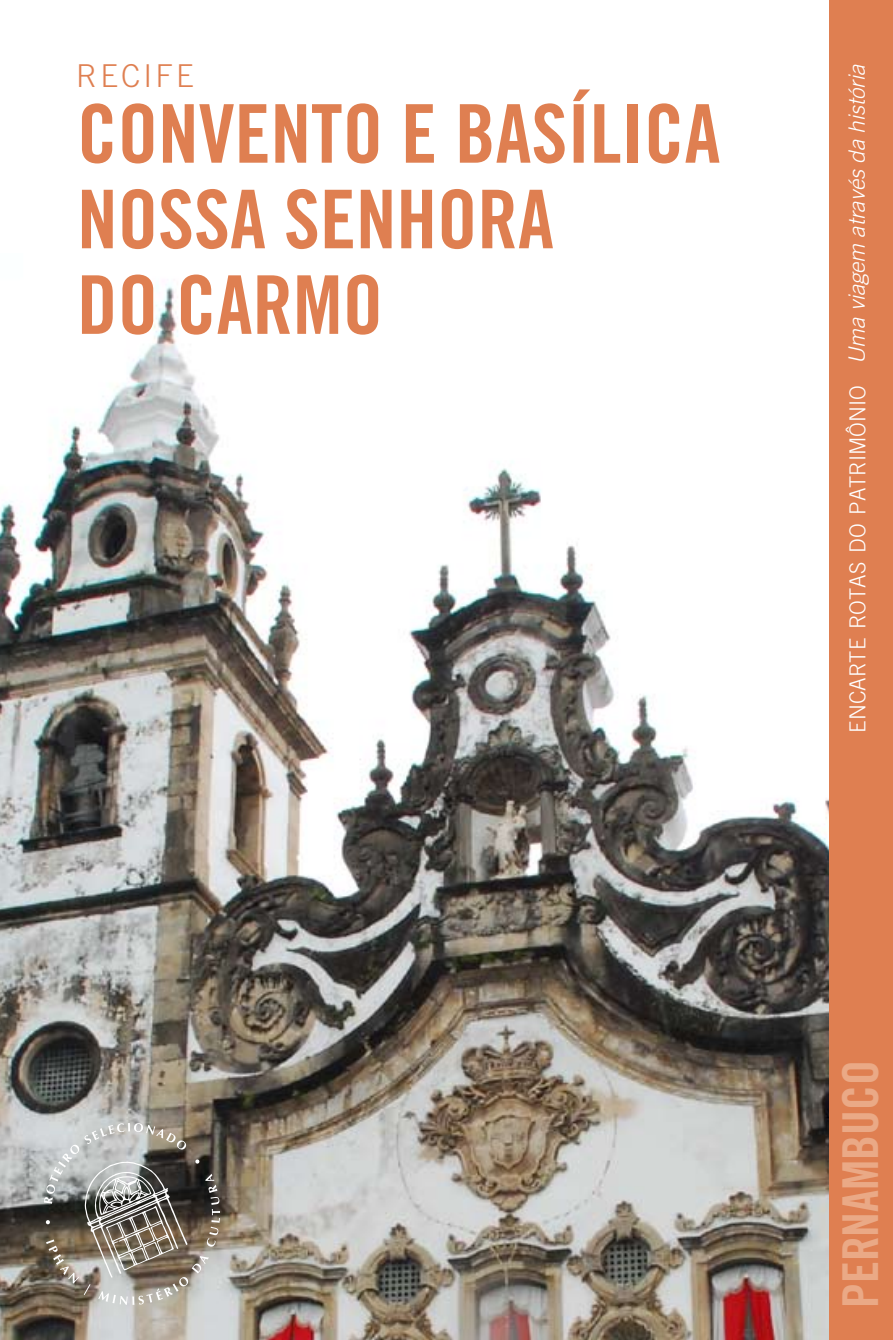
<style>
.page{position:relative;width:893px;height:1340px;background:#fff}
.page>*{position:absolute;margin:0;border:0;box-sizing:border-box;transform-origin:0 0}
.t1{font:81px/85.5px "Trade Gothic LT Std Bd Cn 20";color:#df7f51}
.t2{font:49.5px "Trade Gothic LT Std Bd Cn 20";color:#eaa986}
.t3{font:300 31.5px "Trade Gothic LT Std";letter-spacing:.1em;color:#df7f51}
.t4{font:italic 300 22.5px "Trade Gothic LT Std";color:#fff}
.s1{font-style:normal;font-size:22.05px}
</style>
<div class="page">
<img style="left:0;top:285px;width:829px;height:1054px">
<div style="left:829px;top:0;width:64px;height:1339px;background:#df7f51"></div>
<svg style="left:44px;top:1123px;width:176px;height:181px;background:#8d8881"></svg>
<h3 class="t3" style="left:76px;top:57px;width:119px">RECIFE</h3>
<p class="t4" style="left:844px;top:732px;width:669px;rotate:-90deg"><span class="s1">encarte rotas do patrimônio</span> Uma viagem através da história</p>
<h1 class="t1" style="left:77px;top:90px;width:645px">CONVENTO E BASÍLICA<br>NOSSA SENHORA<br>DO CARMO</h1>
<h2 class="t2" style="left:830px;top:1307px;width:249px;rotate:-90deg">PERNAMBUCO</h2>
</div>
